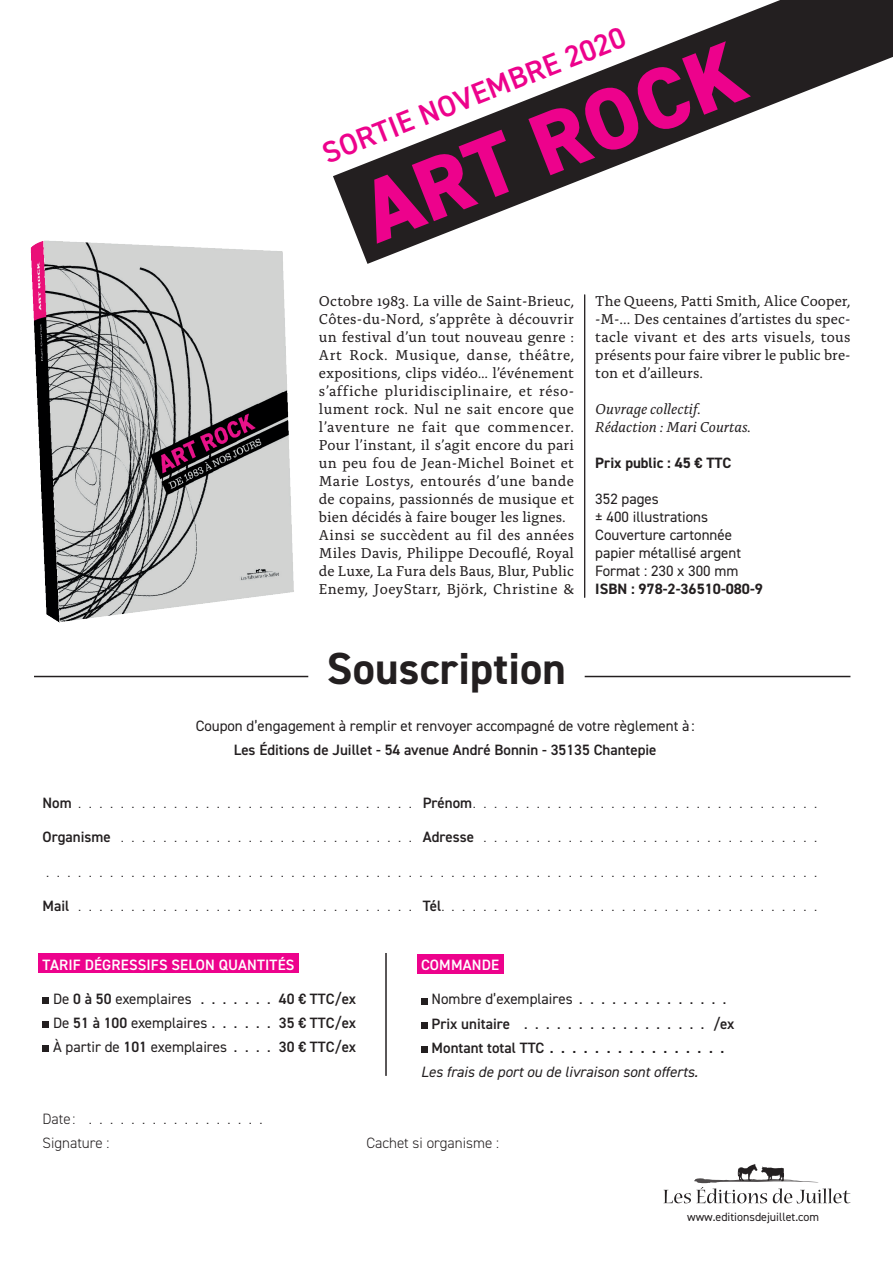
<style>
.page{position:relative;width:893px;height:1263px;background:#fff}
.page>*{position:absolute;margin:0;border:0;box-sizing:border-box;transform-origin:0 0}
.t1{font:800 87.6px "DIN2014";color:#ed028c}
.t2{font:700 45px "DIN2014";letter-spacing:.005em;color:#231f20}
.t3{font:600 30px "DIN2014";color:#ed028c}
.t4{font:15px/18px "Alda OTCEV";letter-spacing:.015em;color:#231f20}
.t5{font:15px/18px "DIN2014";color:#231f20}
.t6{font:300 15px/24px "DIN2014";color:#231f20}
.t7{font:600 15px "DIN2014";color:#231f20}
.t8{font:700 15px "DIN2014";color:#231f20}
.t9{font:italic 15px/18px "Alda OTCEV";letter-spacing:.005em;color:#231f20}
.t10{font:italic 15px "DIN2014";color:#231f20}
.t11{font:600 15px "DIN2014";letter-spacing:.01em;color:#fff}
.t12{font:12px "DIN2014";color:#231f20}
.s1{font-weight:600}
</style>
<div class="page">
<img style="left:30px;top:240px;width:264px;height:383px">
<hr style="left:584px;top:295px;width:1px;height:303px;background:#231f20">
<svg style="left:333px;top:0;width:560px;height:264px"></svg>
<hr style="left:34px;top:676px;width:274px;height:1px;background:#231f20">
<hr style="left:585px;top:676px;width:265px;height:1px;background:#231f20">
<div style="left:38px;top:954px;width:261px;height:19px;background:#ed028c"></div>
<div style="left:43px;top:997px;width:6px;height:7px;background:#231f20"></div>
<div style="left:43px;top:1021px;width:6px;height:7px;background:#231f20"></div>
<div style="left:43px;top:1045px;width:6px;height:7px;background:#231f20"></div>
<svg style="left:663px;top:1164px;width:187px;height:39px"></svg>
<div style="left:417px;top:954px;width:86px;height:19px;background:#ed028c"></div>
<div style="left:421px;top:997px;width:7px;height:7px;background:#231f20"></div>
<div style="left:421px;top:1021px;width:7px;height:7px;background:#231f20"></div>
<div style="left:421px;top:1045px;width:7px;height:7px;background:#231f20"></div>
<hr style="left:385px;top:953px;width:2px;height:123px;background:#231f20">
<h3 class="t3" style="left:316px;top:134px;width:324px;rotate:-21deg">SORTIE NOVEMBRE 2020</h3>
<h1 class="t1" style="left:345px;top:159px;width:404px;rotate:-21deg">ART ROCK</h1>
<p class="t4" style="left:319px;top:291px;width:257px">Octobre 1983. La ville de Saint-Brieuc, Côtes-du-Nord, s’apprête à découvrir un festival d’un tout nouveau genre :<br>Art Rock. Musique, danse, théâtre, expositions, clips vidéo… l’événement s’affiche pluridisciplinaire, et réso&shy;lument rock. Nul ne sait encore que l’aventure ne fait que commencer.<br>Pour l’instant, il s’agit encore du pari un peu fou de Jean-Michel Boinet et Marie Lostys, entourés d’une bande de copains, passionnés de musique et bien décidés à faire bouger les lignes.<br>Ainsi se succèdent au fil des années Miles Davis, Philippe Decouflé, Royal de Luxe, La Fura dels Baus, Blur, Public Enemy, JoeyStarr, Björk, Christine &amp;</p>
<p class="t4" style="left:595px;top:291px;width:257px;text-align:justify">The Queens, Patti Smith, Alice Cooper, -M-... Des centaines d’artistes du spec&shy;tacle vivant et des arts visuels, tous présents pour faire vibrer le public bre&shy;ton et d’ailleurs.</p>
<p class="t9" style="left:595px;top:399px;width:157px">Ouvrage collectif.<br>Rédaction : Mari Courtas.</p>
<p class="t8" style="left:595px;top:453px;width:138px">Prix public : 45 € TTC</p>
<p class="t5" style="left:595px;top:490px;width:147px">352 pages<br>± 400 illustrations<br>Couverture cartonnée papier métallisé argent<br>Format : 230 x 300 mm</p>
<p class="t8" style="left:595px;top:579px;width:169px">ISBN : 978-2-36510-080-9</p>
<h2 class="t2" style="left:327px;top:639px;width:241px">Souscription</h2>
<p class="t5" style="left:196px;top:717px;width:500px">Coupon d’engagement à remplir et renvoyer accompagné de votre règlement à :</p>
<p class="t7" style="left:234px;top:740px;width:424px">Les Éditions de Juillet - 54 avenue André Bonnin - 35135 Chantepie</p>
<p class="t7" style="left:43px;top:792px;width:31px">Nom</p>
<p class="t6" style="left:423px;top:790px;width:393px"><span class="s1">Prénom</span> . . . . . . . . . . . . . . . . . . . . . . . . . . . . . . . . .</p>
<p class="t7" style="left:43px;top:827px;width:70px">Organisme</p>
<p class="t7" style="left:423px;top:827px;width:53px">Adresse</p>
<p class="t6" style="left:46px;top:859px;width:771px">. . . . . . . . . . . . . . . . . . . . . . . . . . . . . . . . . . . . . . . . . . . . . . . . . . . . . . . . . . . . . . . . . . . . . . . . .</p>
<p class="t7" style="left:43px;top:896px;width:28px">Mail</p>
<p class="t6" style="left:423px;top:894px;width:393px"><span class="s1">Tél</span>. . . . . . . . . . . . . . . . . . . . . . . . . . . . . . . . . . . .</p>
<p class="t11" style="left:43px;top:954px;width:253px">TARIF DÉGRESSIFS SELON QUANTITÉS</p>
<p class="t5" style="left:53px;top:990px;width:140px">De <span class="s1">0 à 50</span> exemplaires</p>
<p class="t7" style="left:279px;top:989px;width:79px">40 € TTC/ex</p>
<p class="t5" style="left:53px;top:1014px;width:156px">De <span class="s1">51 à 100</span> exemplaires</p>
<p class="t7" style="left:279px;top:1013px;width:79px">35 € TTC/ex</p>
<p class="t5" style="left:53px;top:1038px;width:175px">À partir de <span class="s1">101</span> exemplaires</p>
<p class="t7" style="left:279px;top:1037px;width:79px">30 € TTC/ex</p>
<p class="t11" style="left:421px;top:955px;width:80px">COMMANDE</p>
<p class="t5" style="left:432px;top:990px;width:294px">Nombre d’exemplaires . . . . . . . . . . . . . .</p>
<p class="t7" style="left:432px;top:1013px;width:80px">Prix unitaire</p>
<p class="t7" style="left:713px;top:1013px;width:23px">/ex</p>
<p class="t7" style="left:432px;top:1037px;width:114px">Montant total TTC</p>
<p class="t10" style="left:421px;top:1062px;width:279px">Les frais de port ou de livraison sont offerts.</p>
<p class="t6" style="left:43px;top:1107px;width:69px">Date :<br>Signature :</p>
<p class="t6" style="left:367px;top:1131px;width:134px">Cachet si organisme :</p>
<p class="t12" style="left:687px;top:1209px;width:133px">www.editionsdejuillet.com</p>
</div>
